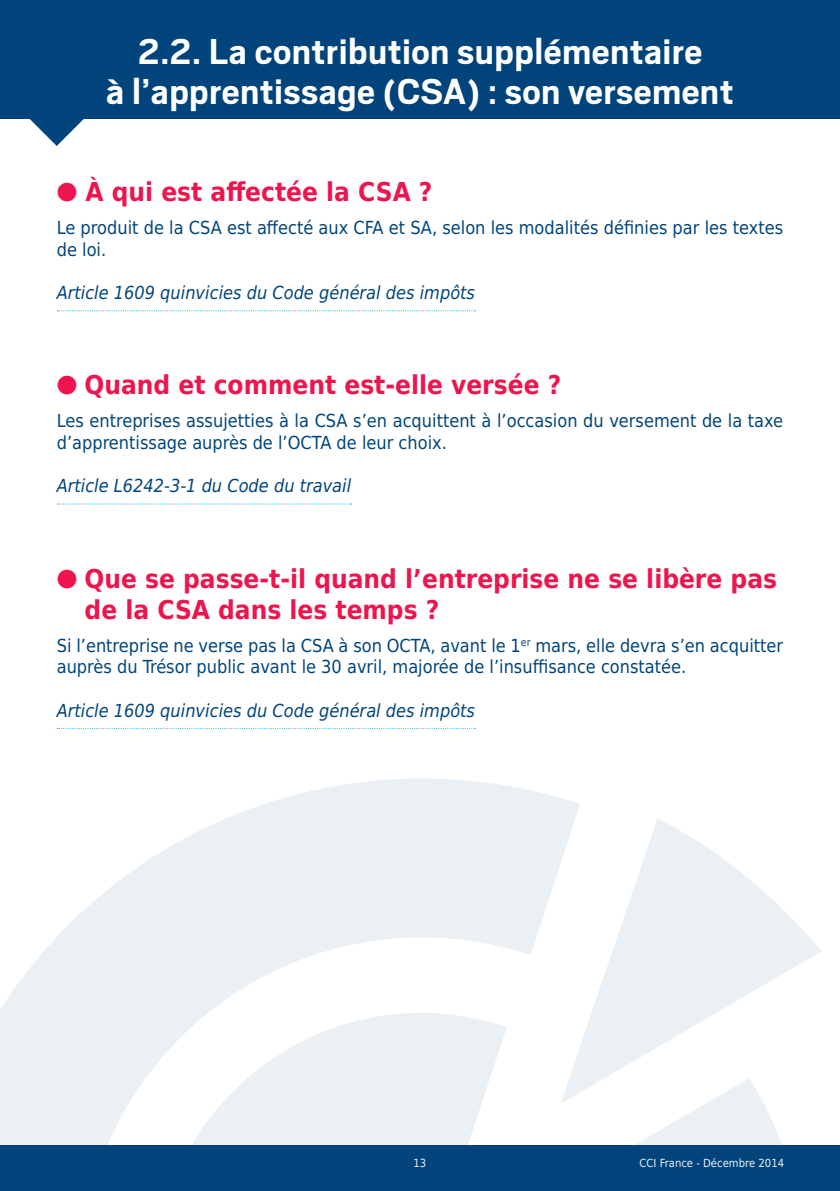
<style>
.page{position:relative;width:840px;height:1191px;background:#fff}
.page>*{position:absolute;margin:0;border:0;box-sizing:border-box;transform-origin:0 0}
.t1{font:700 40px/40px "Scout";letter-spacing:.01em;color:#fff;text-align:center}
.t2{font:700 26px/31.2px "DejaVu Sans Condensed";color:#ed154e}
.t3{font:18px/21.6px "DejaVu Sans Condensed";color:#00447b}
.t4{font:italic 18px "DejaVu Sans Condensed";color:#00447b}
.t5{font:11.2px "DejaVu Sans Condensed";color:#fff}
</style>
<div class="page">
<div style="left:0;top:1145px;width:839px;height:46px;background:#00447b"></div>
<div style="left:0;top:0;width:839px;height:118px;background:#00447b"></div>
<svg style="left:29px;top:118px;width:55px;height:28px"></svg>
<svg style="left:57px;top:310px;width:418px;height:1px"></svg>
<svg style="left:57px;top:503px;width:294px;height:1px"></svg>
<svg style="left:57px;top:728px;width:418px;height:1px"></svg>
<svg style="left:0;top:778px;width:580px;height:367px;fill:#ebf0f4"></svg>
<svg style="left:142px;top:1010px;width:438px;height:135px;fill:#ebf0f4"></svg>
<svg style="left:635px;top:1103px;width:147px;height:42px"></svg>
<svg style="left:560px;top:818px;width:261px;height:285px"></svg>
<h1 class="t1" style="left:106px;top:32px;width:628px">2.2. La contribution supplémentaire<br>à l’apprentissage (CSA) : son versement</h1>
<h2 class="t2" style="left:57px;top:175px;width:377px">● À qui est affectée la CSA ?</h2>
<p class="t3" style="left:57px;top:216px;width:727px">Le produit de la CSA est affecté aux CFA et SA, selon les modalités définies par les textes de loi.</p>
<p class="t4" style="left:57px;top:280px;width:419px">Article 1609 quinvicies du Code général des impôts</p>
<h2 class="t2" style="left:57px;top:368px;width:505px">● Quand et comment est-elle versée ?</h2>
<p class="t3" style="left:57px;top:409px;width:727px">Les entreprises assujetties à la CSA s’en acquittent à l’occasion du versement de la taxe d’apprentissage auprès de l’OCTA de leur choix.</p>
<p class="t4" style="left:57px;top:473px;width:296px">Article L6242-3-1 du Code du travail</p>
<h2 class="t2" style="left:84px;top:561px;width:693px;text-indent:-28px">● Que se passe-t-il quand l’entreprise ne se libère pas de la CSA dans les temps ?</h2>
<p class="t3" style="left:57px;top:633px;width:727px">Si l’entreprise ne verse pas la CSA à son OCTA, avant le 1<sup>er</sup> mars, elle devra s’en acquitter auprès du Trésor public avant le 30 avril, majorée de l’insuffisance constatée.</p>
<p class="t4" style="left:57px;top:697px;width:419px">Article 1609 quinvicies du Code général des impôts</p>
<p class="t5" style="left:413px;top:1153px;width:14px">13</p>
<p class="t5" style="left:639px;top:1153px;width:146px">CCI France - Décembre 2014</p>
</div>
